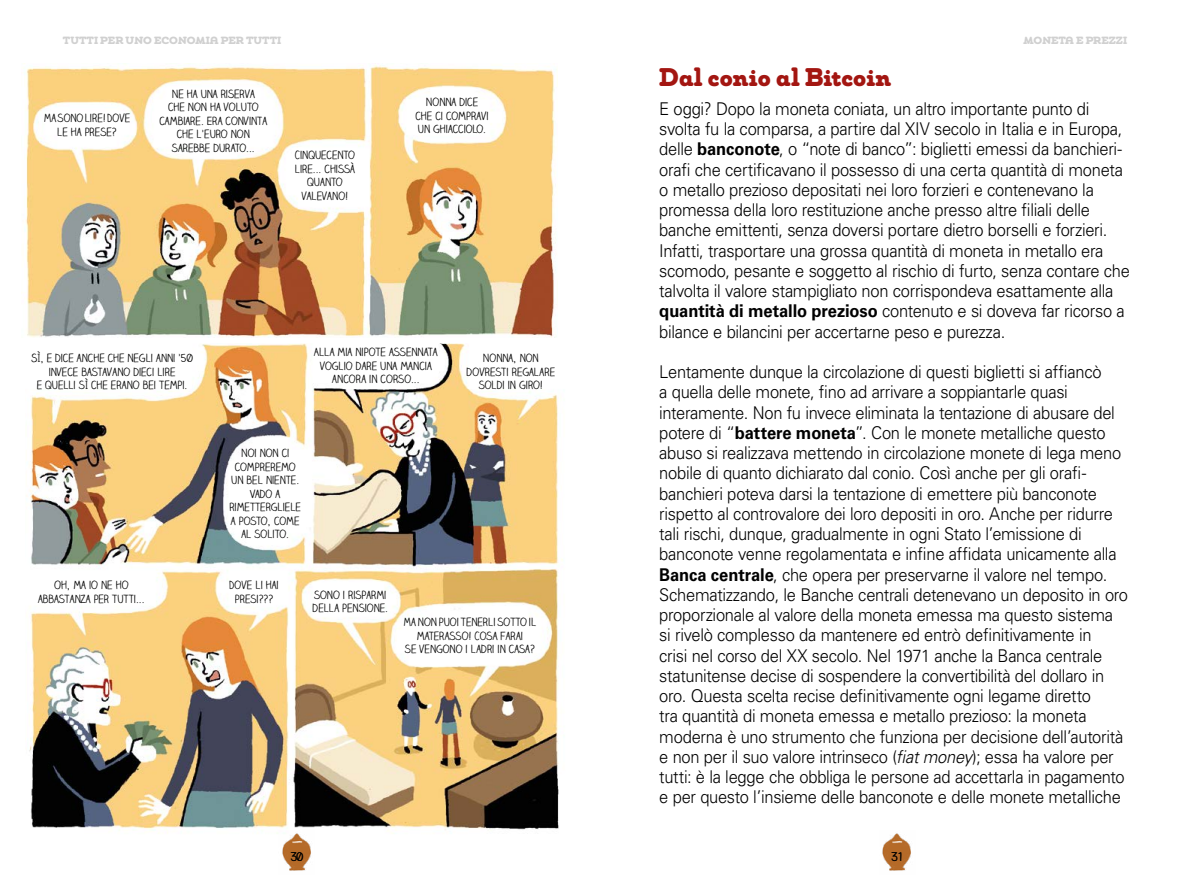
<style>
.page{position:relative;width:1191px;height:893px;background:#fff}
.page>*{position:absolute;margin:0;border:0;box-sizing:border-box;transform-origin:0 0}
.t1{font:900 25.5px "Chennai Slab";letter-spacing:.005em;color:#a31611;scale:.94 1}
.t2{font:300 17.55px/20.2px "Univers LT Std";letter-spacing:-.02em;color:#000;scale:.94 1}
.t3{font:12px "Claire Hand";color:#000}
.t4{font:11.25px/13.5px "Claire Hand";color:#000;text-align:center}
.t5{font:900 10.5px "Chennai Slab";color:#d0d0d0}
.s1{font-weight:700}
.s2{font-style:italic}
</style>
<div class="page">
<img style="left:25px;top:65px;width:531px;height:272px">
<img style="left:26px;top:343px;width:537px;height:491px">
<img style="left:279px;top:830px;width:36px;height:41px">
<img style="left:882px;top:833px;width:29px;height:38px">
<p class="t5" style="left:63px;top:32px;width:220px">TUTTI PER UNO ECONOMIA PER TUTTI</p>
<p class="t5" style="left:1023px;top:32px;width:105px">MONETA E PREZZI</p>
<h1 class="t1" style="left:659px;top:57px;width:248px">Dal conio al Bitcoin</h1>
<p class="t2" style="left:659px;top:98px;width:502px">E oggi? Dopo la moneta coniata, un altro importante punto di svolta fu la comparsa, a partire dal XIV secolo in Italia e in Europa, delle <span class="s1">banconote</span>, o “note di banco”: biglietti emessi da banchieri&shy;orafi che certificavano il possesso di una certa quantità di moneta o metallo prezioso depositati nei loro forzieri e contenevano la promessa della loro restituzione anche presso altre filiali delle banche emittenti, senza doversi portare dietro borselli e forzieri.<br>Infatti, trasportare una grossa quantità di moneta in metallo era scomodo, pesante e soggetto al rischio di furto, senza contare che talvolta il valore stampigliato non corrispondeva esattamente alla <span class="s1">quantità di metallo prezioso</span> contenuto e si doveva far ricorso a bilance e bilancini per accertarne peso e purezza.</p>
<p class="t2" style="left:659px;top:362px;width:500px">Lentamente dunque la circolazione di questi biglietti si affiancò<br>a quella delle monete, fino ad arrivare a soppiantarle quasi interamente. Non fu invece eliminata la tentazione di abusare del potere di “<span class="s1">battere moneta</span>”. Con le monete metalliche questo abuso si realizzava mettendo in circolazione monete di lega meno nobile di quanto dichiarato dal conio. Così anche per gli orafi&shy;banchieri poteva darsi la tentazione di emettere più banconote rispetto al controvalore dei loro depositi in oro. Anche per ridurre tali rischi, dunque, gradualmente in ogni Stato l’emissione di banconote venne regolamentata e infine affidata unicamente alla <span class="s1">Banca centrale</span>, che opera per preservarne il valore nel tempo.<br>Schematizzando, le Banche centrali detenevano un deposito in oro proporzionale al valore della moneta emessa ma questo sistema si rivelò complesso da mantenere ed entrò definitivamente in<br>crisi nel corso del XX secolo. Nel 1971 anche la Banca centrale statunitense decise di sospendere la convertibilità del dollaro in oro. Questa scelta recise definitivamente ogni legame diretto<br>tra quantità di moneta emessa e metallo prezioso: la moneta moderna è uno strumento che funziona per decisione dell’autorità e non per il suo valore intrinseco (<span class="s2">fiat money</span>); essa ha valore per tutti: è la legge che obbliga le persone ad accettarla in pagamento e per questo l’insieme delle banconote e delle monete metalliche</p>
<p class="t4" style="left:159px;top:87px;width:109px">NE HA UNA RISERVA<br>CHE NON HA VOLUTO<br>CAMBIARE. ERA CONVINTA<br>CHE L’EURO NON<br>SAREBBE DURATO...</p>
<p class="t4" style="left:415px;top:95px;width:75px">NONNA DICE<br>CHE CI COMPRAVI<br>UN GHIACCIOLO.</p>
<p class="t4" style="left:44px;top:111px;width:88px">MA SONO LIRE! DOVE<br>LE HA PRESE?</p>
<p class="t4" style="left:295px;top:149px;width:62px">CINQUECENTO<br>LIRE... CHISSÀ<br>QUANTO<br>VALEVANO!</p>
<p class="t4" style="left:314px;top:345px;width:125px">ALLA MIA NIPOTE ASSENNATA<br>VOGLIO DARE UNA MANCIA<br>ANCORA IN CORSO...</p>
<p class="t4" style="left:466px;top:351px;width:90px">NONNA, NON<br>DOVRESTI REGALARE<br>SOLDI IN GIRO!</p>
<p class="t4" style="left:31px;top:352px;width:163px">SÌ, E DICE ANCHE CHE NEGLI ANNI ’50<br>INVECE BASTAVANO DIECI LIRE<br>E QUELLI SÌ CHE ERANO BEI TEMPI.</p>
<p class="t4" style="left:229px;top:446px;width:73px">NOI NON CI<br>COMPREREMO<br>UN BEL NIENTE.<br>VADO A<br>RIMETTERGLIELE<br>A POSTO, COME<br>AL SOLITO.</p>
<p class="t4" style="left:38px;top:578px;width:108px">OH, MA IO NE HO<br>ABBASTANZA PER TUTTI...</p>
<p class="t4" style="left:229px;top:578px;width:51px">DOVE LI HAI<br>PRESI???</p>
<p class="t4" style="left:312px;top:588px;width:77px;text-align:left">SONO I RISPARMI<br>DELLA PENSIONE.</p>
<p class="t4" style="left:403px;top:615px;width:134px">MA NON PUOI TENERLI SOTTO IL<br>MATERASSO! COSA FARAI<br>SE VENGONO I LADRI IN CASA?</p>
<p class="t3" style="left:291px;top:849px;width:14px">30</p>
<p class="t3" style="left:891px;top:849px;width:14px">31</p>
</div>
